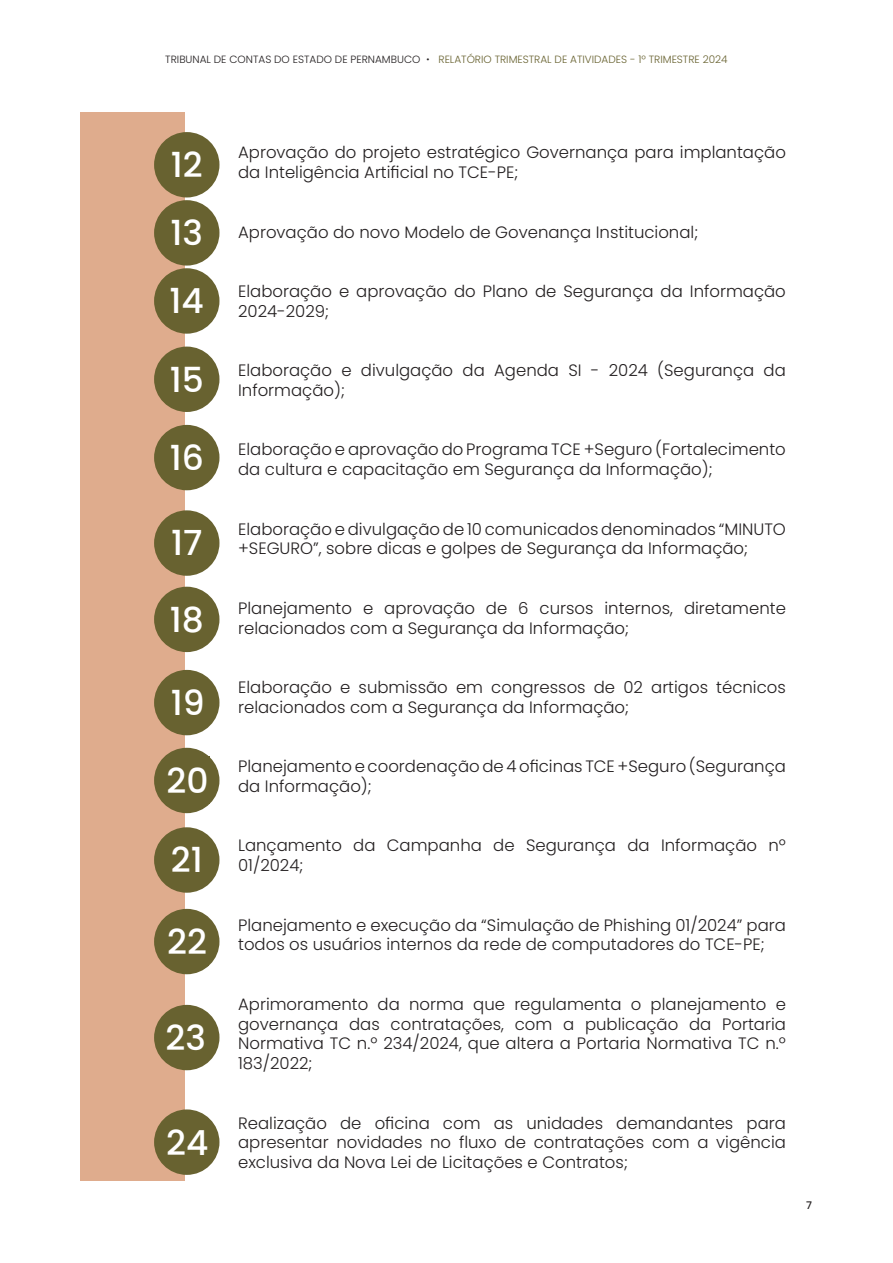
<style>
.page{position:relative;width:893px;height:1263px;background:#fff}
.page>*{position:absolute;margin:0;border:0;box-sizing:border-box;transform-origin:0 0}
.t1{font:500 34.5px "Poppins";color:#fff}
.t2{font:300 16.5px/19.8px "Poppins";color:#231f20}
.t3{font:300 10.5px "Poppins";color:#686230}
.t4{font:500 10.5px "Poppins";color:#231f20}
.s1{color:#231f20}
.s2{font-family:"Raleway";font-weight:500;color:#231f20}
</style>
<div class="page">
<div style="left:81px;top:113px;width:104px;height:1068px;background:#dfac8d"></div>
<div style="left:154px;top:200px;width:65px;height:66px;background:#686230;border-radius:50%"></div>
<div style="left:154px;top:587px;width:65px;height:65px;background:#686230;border-radius:50%"></div>
<div style="left:154px;top:132px;width:65px;height:65px;background:#686230;border-radius:50%"></div>
<div style="left:154px;top:510px;width:65px;height:66px;background:#686230;border-radius:50%"></div>
<div style="left:154px;top:268px;width:65px;height:66px;background:#686230;border-radius:50%"></div>
<div style="left:154px;top:670px;width:65px;height:65px;background:#686230;border-radius:50%"></div>
<div style="left:154px;top:347px;width:65px;height:65px;background:#686230;border-radius:50%"></div>
<div style="left:154px;top:748px;width:65px;height:65px;background:#686230;border-radius:50%"></div>
<div style="left:165px;top:757px;width:45px;height:47px;background:#686230"></div>
<div style="left:154px;top:425px;width:65px;height:65px;background:#686230;border-radius:50%"></div>
<div style="left:154px;top:827px;width:65px;height:66px;background:#686230;border-radius:50%"></div>
<div style="left:154px;top:909px;width:65px;height:65px;background:#686230;border-radius:50%"></div>
<div style="left:154px;top:1005px;width:65px;height:65px;background:#686230;border-radius:50%"></div>
<div style="left:154px;top:1109px;width:65px;height:66px;background:#686230;border-radius:50%"></div>
<p class="t3" style="left:165px;top:53px;width:564px"><span class="s1">TRIBUNAL DE CONTAS DO ESTADO DE PERNAMBUCO</span> <span class="s2">•</span> RELATÓRIO TRIMESTRAL DE ATIVIDADES - 1º TRIMESTRE 2024</p>
<p class="t1" style="left:171px;top:145px;width:33px">12</p>
<p class="t1" style="left:170px;top:213px;width:34px">13</p>
<p class="t1" style="left:170px;top:281px;width:36px">14</p>
<p class="t1" style="left:170px;top:359px;width:36px">15</p>
<p class="t1" style="left:170px;top:438px;width:36px">16</p>
<p class="t1" style="left:171px;top:523px;width:33px">17</p>
<p class="t1" style="left:170px;top:600px;width:36px">18</p>
<p class="t1" style="left:171px;top:683px;width:35px">19</p>
<p class="t1" style="left:166px;top:761px;width:44px">20</p>
<p class="t1" style="left:171px;top:840px;width:33px">21</p>
<p class="t1" style="left:167px;top:922px;width:41px">22</p>
<p class="t1" style="left:165px;top:1018px;width:42px">23</p>
<p class="t1" style="left:166px;top:1122px;width:44px">24</p>
<p class="t2" style="left:238px;top:143px;width:549px">Aprovação do projeto estratégico Governança para implantação da Inteligência Artificial no TCE-PE;</p>
<p class="t2" style="left:238px;top:222px;width:461px">Aprovação do novo Modelo de Govenança Institucional;</p>
<p class="t2" style="left:238px;top:281px;width:549px">Elaboração e aprovação do Plano de Segurança da Informação<br>2024-2029;</p>
<p class="t2" style="left:238px;top:361px;width:549px">Elaboração e divulgação da Agenda SI - 2024 (Segurança da<br>Informação);</p>
<p class="t2" style="left:238px;top:440px;width:549px">Elaboração e aprovação do Programa TCE +Seguro (Fortalecimento da cultura e capacitação em Segurança da Informação);</p>
<p class="t2" style="left:238px;top:519px;width:549px">Elaboração e divulgação de 10 comunicados denominados “MINUTO +SEGURO”, sobre dicas e golpes de Segurança da Informação;</p>
<p class="t2" style="left:238px;top:598px;width:549px">Planejamento e aprovação de 6 cursos internos, diretamente relacionados com a Segurança da Informação;</p>
<p class="t2" style="left:238px;top:677px;width:549px">Elaboração e submissão em congressos de 02 artigos técnicos relacionados com a Segurança da Informação;</p>
<p class="t2" style="left:238px;top:757px;width:549px">Planejamento e coordenação de 4 oficinas TCE +Seguro (Segurança da Informação);</p>
<p class="t2" style="left:238px;top:836px;width:549px">Lançamento da Campanha de Segurança da Informação nº<br>01/2024;</p>
<p class="t2" style="left:238px;top:915px;width:549px">Planejamento e execução da “Simulação de Phishing 01/2024” para todos os usuários internos da rede de computadores do TCE-PE;</p>
<p class="t2" style="left:238px;top:994px;width:549px;text-align:justify">Aprimoramento da norma que regulamenta o planejamento e governança das contratações, com a publicação da Portaria Normativa TC n.º 234/2024, que altera a Portaria Normativa TC n.º 183/2022;</p>
<p class="t2" style="left:238px;top:1113px;width:549px;text-align:justify">Realização de oficina com as unidades demandantes para apresentar novidades no fluxo de contratações com a vigência exclusiva da Nova Lei de Licitações e Contratos;</p>
<p class="t4" style="left:806px;top:1199px;width:7px">7</p>
</div>
